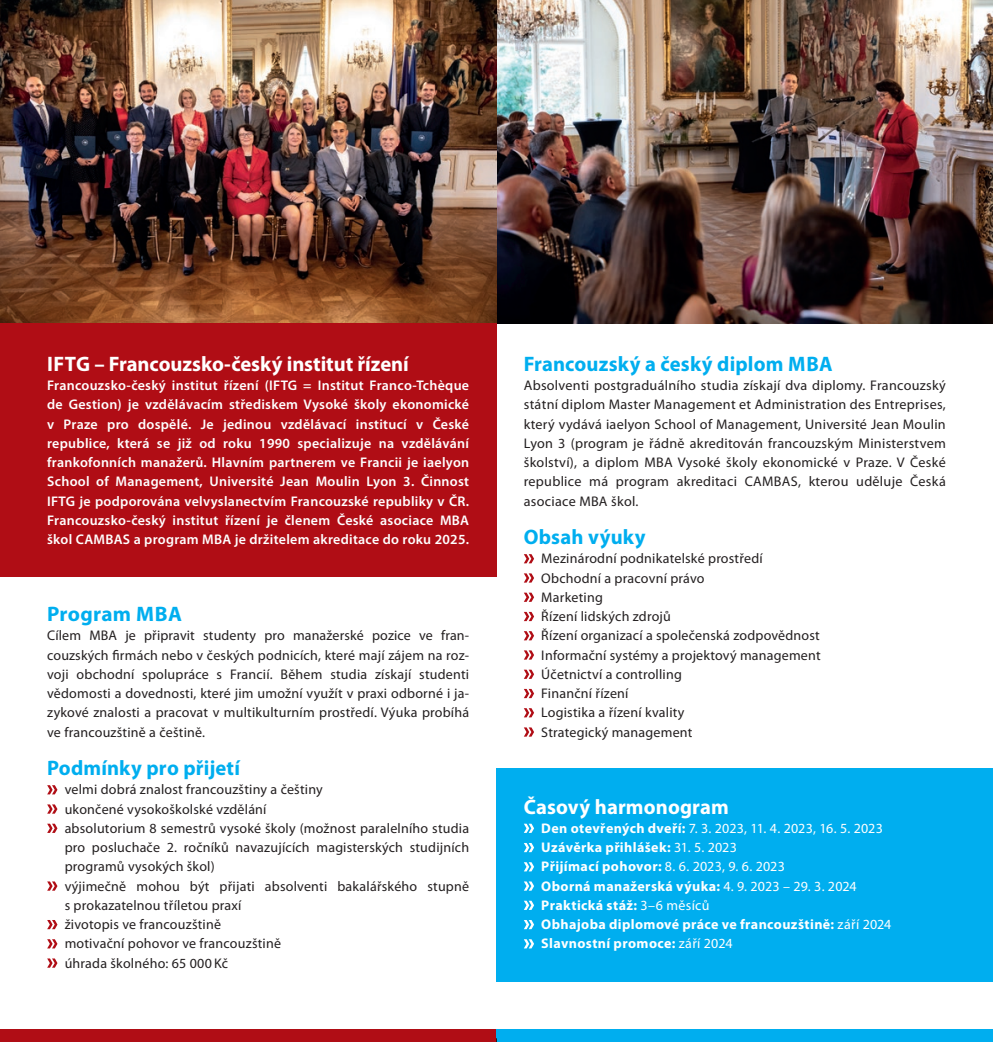
<style>
.page{position:relative;width:993px;height:1042px;background:#fff}
.page>*{position:absolute;margin:0;border:0;box-sizing:border-box;transform-origin:0 0}
.nadpis{font:700 21px "Myriad Pro";letter-spacing:.005em;color:#00aeef}
.nadpis-2{font:700 21px "Myriad Pro";color:#fff}
.text{font:14px/19.2px "Myriad Pro";letter-spacing:.015em;color:#231f20;text-align:justify}
.odsazeni{font:14px/19.2px "Myriad Pro";letter-spacing:.015em;color:#231f20;text-align:justify}
.text-2{font:600 14px/19.2px "Myriad Pro";letter-spacing:.02em;color:#fff;text-align:justify}
.odsazeni-2{font:700 14px "Myriad Pro";letter-spacing:.025em;color:#fff}
.odsazeni-3{font:14px "Myriad Pro";letter-spacing:.01em;color:#fff}
.s1{font-family:"Times New Roman";color:#fff}
.s2{color:#fff}
.s3{font-weight:700}
.s4{font-weight:400}
</style>
<div class="page">
<img style="left:0;top:0;width:992px;height:324px">
<div style="left:0;top:324px;width:496px;height:253px;background:#b00d15"></div>
<div style="left:496px;top:768px;width:496px;height:213px;background:#00aeef"></div>
<svg style="left:47px;top:785px;width:10px;height:9px"></svg>
<svg style="left:47px;top:804px;width:10px;height:9px"></svg>
<svg style="left:47px;top:824px;width:10px;height:9px"></svg>
<svg style="left:47px;top:881px;width:10px;height:9px"></svg>
<svg style="left:47px;top:920px;width:10px;height:9px"></svg>
<svg style="left:47px;top:939px;width:10px;height:9px"></svg>
<svg style="left:47px;top:958px;width:10px;height:9px"></svg>
<div style="left:0;top:1029px;width:496px;height:13px;background:#b00d15"></div>
<div style="left:496px;top:1029px;width:496px;height:13px;background:#00aeef"></div>
<svg style="left:524px;top:554px;width:10px;height:9px"></svg>
<svg style="left:524px;top:573px;width:10px;height:9px"></svg>
<svg style="left:524px;top:593px;width:10px;height:9px"></svg>
<svg style="left:524px;top:612px;width:10px;height:9px"></svg>
<svg style="left:524px;top:631px;width:10px;height:9px"></svg>
<svg style="left:524px;top:650px;width:10px;height:9px"></svg>
<svg style="left:524px;top:670px;width:10px;height:9px"></svg>
<svg style="left:524px;top:689px;width:10px;height:9px"></svg>
<svg style="left:524px;top:708px;width:10px;height:9px"></svg>
<svg style="left:524px;top:727px;width:10px;height:9px"></svg>
<svg style="left:524px;top:824px;width:10px;height:9px"></svg>
<svg style="left:524px;top:843px;width:10px;height:9px"></svg>
<svg style="left:524px;top:862px;width:10px;height:9px"></svg>
<svg style="left:524px;top:881px;width:10px;height:9px"></svg>
<svg style="left:524px;top:901px;width:10px;height:9px"></svg>
<svg style="left:524px;top:920px;width:10px;height:9px"></svg>
<svg style="left:524px;top:939px;width:10px;height:9px"></svg>
<p class="nadpis-2" style="left:47px;top:350px;width:363px">IFTG – Francouzsko-český institut řízení</p>
<p class="text-2" style="left:47px;top:375px;width:423px">Francouzsko-český institut řízení (IFTG = Institut Franco-Tchèque de Gestion) je vzdělávacím střediskem Vysoké školy ekonomické v Praze pro dospělé. Je jedinou vzdělávací institucí v České republice, která se již od roku 1990 specializuje na vzdělávání frankofonních manažerů. Hlavním partnerem ve Francii je iaelyon School of Management, Université Jean Moulin Lyon 3. Činnost IFTG je podporována velvyslanectvím Francouzské republiky v ČR.<br>Francouzsko-český institut řízení je členem České asociace MBA škol CAMBAS a program MBA je držitelem akreditace do roku 2025.</p>
<p class="nadpis" style="left:47px;top:600px;width:136px">Program MBA</p>
<p class="text" style="left:47px;top:626px;width:423px">Cílem MBA je připravit studenty pro manažerské pozice ve fran&shy;couzských firmách nebo v českých podnicích, které mají zájem na roz&shy;voji obchodní spolupráce s Francií. Během studia získají studenti vědomosti a dovednosti, které jim umožní využít v praxi odborné i ja&shy;zykové znalosti a pracovat v multikulturním prostředí. Výuka probíhá ve -francouzštině a češtině.</p>
<p class="nadpis" style="left:47px;top:754px;width:194px">Podmínky pro přijetí</p>
<p class="odsazeni" style="left:58px;top:780px;width:266px"><span class="s1">•</span> velmi dobrá znalost francouzštiny a češtiny</p>
<p class="odsazeni" style="left:58px;top:799px;width:210px"><span class="s2">•</span> ukončené vysokoškolské vzdělání</p>
<p class="odsazeni" style="left:65px;top:818px;width:406px">absolutorium 8 semestrů vysoké školy (možnost paralelního studia pro posluchače 2. ročníků navazujících magisterských studijních programů vysokých škol)</p>
<p class="odsazeni" style="left:65px;top:876px;width:406px;text-indent:-7px"><span class="s2">•</span> výjimečně mohou být přijati absolventi bakalářského stupně s prokazatelnou tříletou praxí</p>
<p class="odsazeni" style="left:58px;top:914px;width:165px"><span class="s2">•</span> životopis ve francouzštině</p>
<p class="odsazeni" style="left:58px;top:934px;width:225px"><span class="s2">•</span> motivační pohovor ve francouzštině</p>
<p class="odsazeni" style="left:58px;top:953px;width:172px"><span class="s2">•</span> úhrada školného: 65 000 Kč</p>
<p class="nadpis" style="left:523px;top:350px;width:310px">Francouzský a český diplom MBA</p>
<p class="text" style="left:523px;top:375px;width:423px">Absolventi postgraduálního studia získají dva diplomy. Francouzský státní diplom Master Management et Administration des Entreprises, který vydává iaelyon School of Management, Université Jean Moulin Lyon 3 (program je řádně akreditován francouzským Ministerstvem školství), a diplom MBA Vysoké školy ekonomické v Praze. V České republice má program akreditaci CAMBAS, kterou uděluje Česká asociace MBA škol.</p>
<p class="nadpis" style="left:523px;top:523px;width:123px">Obsah výuky</p>
<p class="odsazeni" style="left:541px;top:549px;width:223px">Mezinárodní podnikatelské prostředí</p>
<p class="odsazeni" style="left:541px;top:568px;width:165px">Obchodní a pracovní právo</p>
<p class="odsazeni" style="left:541px;top:587px;width:63px">Marketing</p>
<p class="odsazeni" style="left:541px;top:606px;width:131px">Řízení lidských zdrojů</p>
<p class="odsazeni" style="left:541px;top:626px;width:280px">Řízení organizací a společenská zodpovědnost</p>
<p class="odsazeni" style="left:541px;top:645px;width:281px">Informační systémy a projektový management</p>
<p class="odsazeni" style="left:541px;top:664px;width:142px">Účetnictví a controlling</p>
<p class="odsazeni" style="left:541px;top:683px;width:89px">Finanční řízení</p>
<p class="odsazeni" style="left:541px;top:703px;width:145px">Logistika a řízení kvality</p>
<p class="odsazeni" style="left:541px;top:722px;width:153px">Strategický management</p>
<p class="nadpis-2" style="left:523px;top:793px;width:206px">Časový harmonogram</p>
<p class="odsazeni-3" style="left:541px;top:819px;width:343px"><span class="s3">Den otevřených dveří:</span> 7. 3. 2023, 11. 4. 2023, 16. 5. 2023</p>
<p class="odsazeni-2" style="left:541px;top:838px;width:197px">Uzávěrka přihlášek: <span class="s4">31. 5. 2023</span></p>
<p class="odsazeni-2" style="left:541px;top:857px;width:245px">Přijímací pohovor: <span class="s4">8. 6. 2023, 9. 6. 2023</span></p>
<p class="odsazeni-2" style="left:541px;top:877px;width:317px">Oborná manažerská výuka: <span class="s4">4. 9. 2023 – 29. 3. 2024</span></p>
<p class="odsazeni-2" style="left:541px;top:896px;width:170px">Praktická stáž: <span class="s4">3–6 měsíců</span></p>
<p class="odsazeni-2" style="left:541px;top:915px;width:351px">Obhajoba diplomové práce ve francouzštině: <span class="s4">září 2024</span></p>
<p class="odsazeni-2" style="left:541px;top:934px;width:193px">Slavnostní promoce: <span class="s4">září 2024</span></p>
</div>
